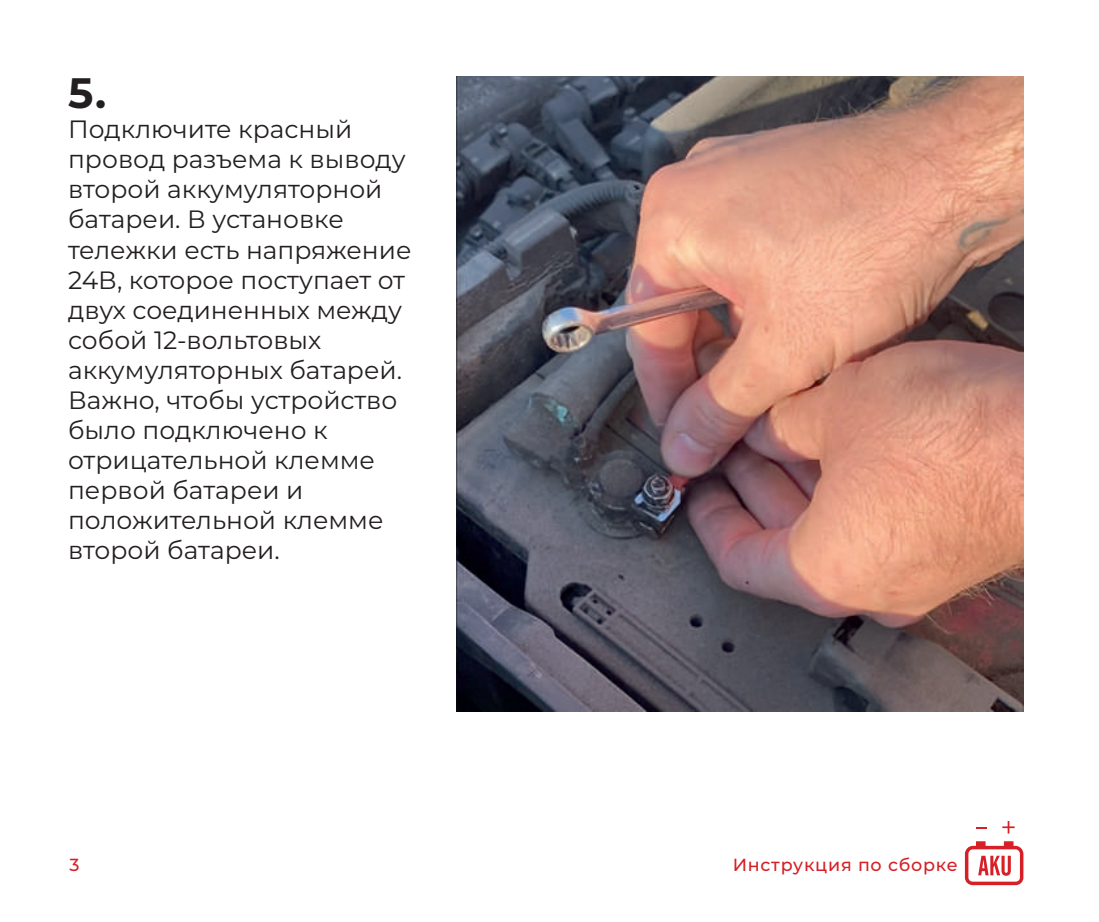
<style>
.page{position:relative;width:1099px;height:922px;background:#fff}
.page>*{position:absolute;margin:0;border:0;box-sizing:border-box;transform-origin:0 0}
.t1{font:700 42.5px "Montserrat";color:#231f20}
.t2{font:25px/30px "Montserrat";color:#231f20}
.t3{font:500 17.5px "Montserrat";letter-spacing:.045em;color:#d61f26}
</style>
<div class="page">
<img style="left:457px;top:77px;width:566px;height:634px">
<svg style="left:1002px;top:821px;width:12px;height:12px"></svg>
<svg style="left:964px;top:841px;width:59px;height:43px"></svg>
<h1 class="t1" style="left:68px;top:63px;width:40px">5.</h1>
<p class="t2" style="left:68px;top:114px;width:345px">Подключите красный провод разъема к выводу второй аккумуляторной батареи. В установке тележки есть напряжение<br>24В, которое поступает от двух соединенных между собой 12-вольтовых аккумуляторных батарей.<br>Важно, чтобы устройство было подключено к отрицательной клемме первой батареи и положительной клемме второй батареи.</p>
<p class="t3" style="left:69px;top:852px;width:12px">3</p>
<p class="t3" style="left:732px;top:852px;width:227px">Инструкция по сборке</p>
</div>
